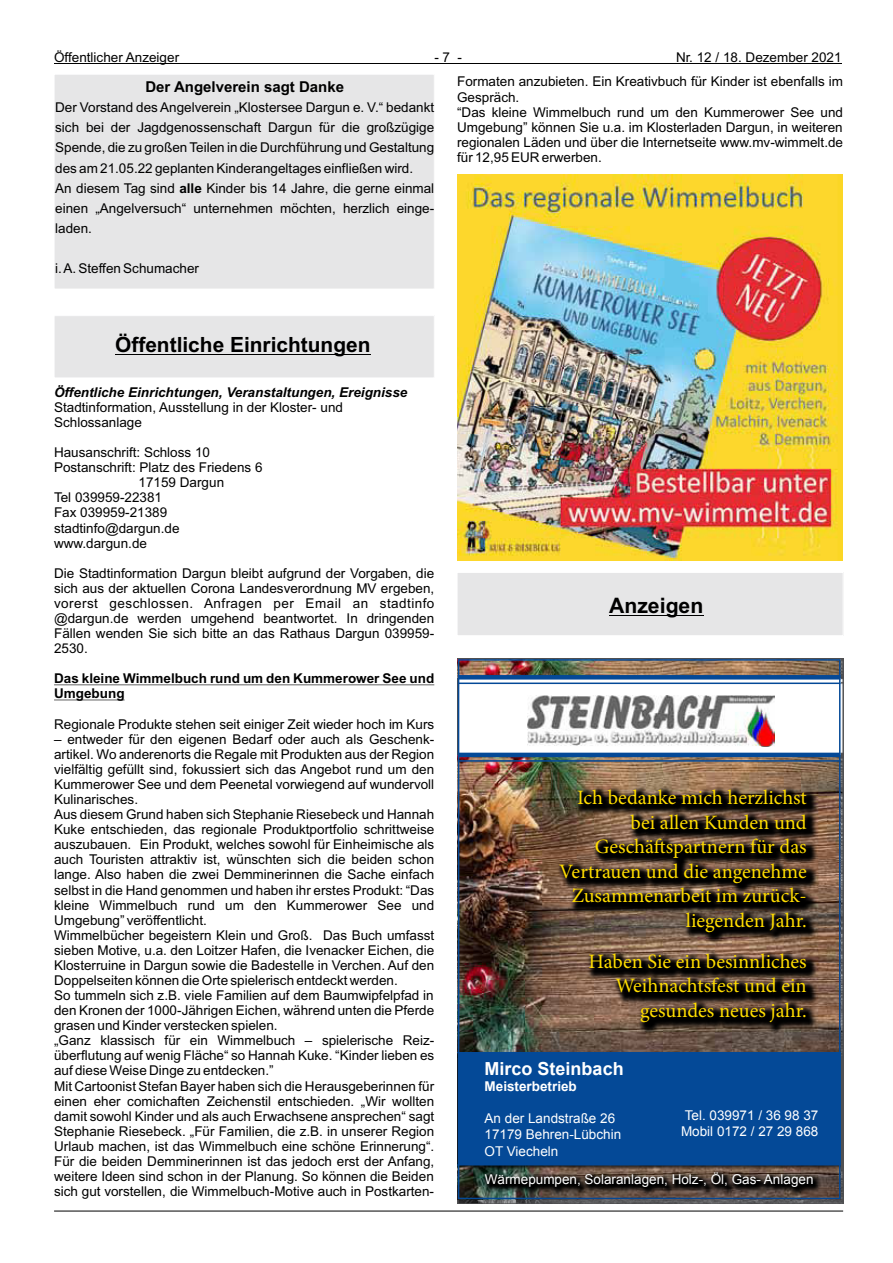
<style>
.page{position:relative;width:893px;height:1263px;background:#fff}
.page>*{position:absolute;margin:0;border:0;box-sizing:border-box;transform-origin:0 0}
.t1{font:700 21.3px "Arial";color:#000}
.t2{font:700 21px "Arial";color:#000}
.t3{font:20.4px/24.5px "Minion Pro";color:#fd0;text-align:right}
.t4{font:700 18px "Arial";color:#fff}
.t5{font:700 15px "Arial";color:#000}
.t6{font:13.5px/15.1px "Arial";color:#000}
.t7{font:13.5px/16.2px "Arial";color:#fff}
.t8{font:700 13.5px/15.1px "Arial";color:#000}
.t9{font:italic 700 13.5px "Arial";color:#000}
.t10{font:700 13.5px "Arial";color:#fff}
.s1{font-weight:700}
</style>
<div class="page">
<hr style="left:54px;top:63px;width:788px;height:1px;background:#000">
<hr style="left:54px;top:1210px;width:789px;height:1px;background:#000">
<div style="left:54px;top:74px;width:380px;height:215px;background:#e6e6e7"></div>
<div style="left:54px;top:74px;width:380px;height:215px;border:1px solid #fff"></div>
<hr style="left:54px;top:685px;width:380px;height:1px;background:#000">
<hr style="left:54px;top:700px;width:71px;height:1px;background:#000">
<div style="left:54px;top:316px;width:380px;height:62px;background:#e6e6e7"></div>
<div style="left:54px;top:315px;width:380px;height:63px;border:1px solid #fff"></div>
<hr style="left:115px;top:354px;width:255px;height:1px;background:#000">
<div style="left:457px;top:572px;width:386px;height:64px;background:#e6e6e7"></div>
<div style="left:457px;top:572px;width:386px;height:64px;border:1px solid #fff"></div>
<hr style="left:609px;top:615px;width:94px;height:1px;background:#000">
<img style="left:460px;top:757px;width:378px;height:294px">
<img style="left:460px;top:1169px;width:378px;height:28px">
<img style="left:460px;top:661px;width:378px;height:14px">
<hr style="left:458px;top:675px;width:382px;height:4px;background:#044997">
<hr style="left:458px;top:682px;width:382px;height:2px;background:#044997">
<hr style="left:458px;top:753px;width:382px;height:4px;background:#044997">
<hr style="left:458px;top:760px;width:382px;height:2px;background:#044997">
<div style="left:458px;top:1051px;width:382px;height:118px;background:#000;opacity:.75"></div>
<div style="left:460px;top:1052px;width:378px;height:113px;background:#044997"></div>
<svg style="left:482px;top:1169px;width:340px;height:27px;background:#3b332b"></svg>
<svg style="left:556px;top:786px;width:263px;height:248px;background:#44352a"></svg>
<img style="left:528px;top:695px;width:246px;height:52px">
<img style="left:457px;top:174px;width:386px;height:387px">
<p class="t6" style="left:54px;top:50px;width:127px">Öffentlicher Anzeiger</p>
<p class="t6" style="left:434px;top:50px;width:29px">- 7 -</p>
<p class="t6" style="left:457px;top:46px;width:388px;line-height:24.9px;text-align:right">Nr. 12 / 18. Dezember 2021<br>Formaten anzubieten. Ein Kreativbuch für Kinder ist ebenfalls im</p>
<p class="t6" style="left:457px;top:90px;width:388px">Gespräch.<br>“Das kleine Wimmelbuch rund um den Kummerower See und Umgebung” können Sie u.a. im Klosterladen Dargun, in weiteren regionalen Läden und über die Internetseite www.mv-wimmelt.de für 12,95 EUR erwerben.</p>
<p class="t5" style="left:145px;top:79px;width:200px">Der Angelverein sagt Danke</p>
<p class="t6" style="left:55px;top:99px;width:381px;line-height:20.1px">Der Vorstand des Angelverein „Klostersee Dargun e. V.“ bedankt sich bei der Jagdgenossenschaft Dargun für die großzügige Spende, die zu großen Teilen in die Durchführung und Gestaltung des am 21.05.22 geplanten Kinderangeltages einfließen wird.<br>An diesem Tag sind <span class="s1">alle</span> Kinder bis 14 Jahre, die gerne einmal einen „Angelversuch“ unternehmen möchten, herzlich einge&shy;laden.</p>
<p class="t6" style="left:55px;top:262px;width:145px">i. A. Steffen Schumacher</p>
<h2 class="t2" style="left:115px;top:334px;width:257px">Öffentliche Einrichtungen</h2>
<p class="t9" style="left:54px;top:385px;width:355px">Öffentliche Einrichtungen, Veranstaltungen, Ereignisse</p>
<p class="t6" style="left:54px;top:401px;width:290px">Stadtinformation, Ausstellung in der Kloster- und<br>Schlossanlage</p>
<p class="t6" style="left:54px;top:446px;width:158px">Hausanschrift: Schloss 10</p>
<p class="t6" style="left:54px;top:461px;width:210px">Postanschrift: Platz des Friedens 6</p>
<p class="t6" style="left:139px;top:476px;width:87px">17159 Dargun</p>
<p class="t6" style="left:54px;top:491px;width:110px">Tel 039959-22381</p>
<p class="t6" style="left:54px;top:506px;width:115px">Fax 039959-21389</p>
<p class="t6" style="left:54px;top:521px;width:127px">stadtinfo@dargun.de</p>
<p class="t6" style="left:54px;top:536px;width:95px">www.dargun.de</p>
<p class="t6" style="left:54px;top:567px;width:382px;text-align:justify">Die Stadtinformation Dargun bleibt aufgrund der Vorgaben, die sich aus der aktuellen Corona Landesverordnung MV ergeben, vorerst geschlossen. Anfragen per Email an stadtinfo @dargun.de werden umgehend beantwortet. In dringenden Fällen wenden Sie sich bitte an das Rathaus Dargun 039959- 2530.</p>
<p class="t8" style="left:54px;top:671px;width:382px">Das kleine Wimmelbuch rund um den Kummerower See und<br>Umgebung</p>
<p class="t6" style="left:54px;top:717px;width:382px">Regionale Produkte stehen seit einiger Zeit wieder hoch im Kurs</p>
<p class="t6" style="left:54px;top:733px;width:382px">– entweder für den eigenen Bedarf oder auch als Geschenk&shy;artikel. Wo anderenorts die Regale mit Produkten aus der Region vielfältig gefüllt sind, fokussiert sich das Angebot rund um den Kummerower See und dem Peenetal vorwiegend auf wundervoll Kulinarisches.<br>Aus diesem Grund haben sich Stephanie Riesebeck und Hannah Kuke entschieden, das regionale Produktportfolio schrittweise auszubauen. Ein Produkt, welches sowohl für Einheimische als auch Touristen attraktiv ist, wünschten sich die beiden schon lange. Also haben die zwei Demminerinnen die Sache einfach selbst in die Hand genommen und haben ihr erstes Produkt: “Das kleine Wimmelbuch rund um den Kummerower See und Umgebung” veröffentlicht.<br>Wimmelbücher begeistern Klein und Groß. Das Buch umfasst sieben Motive, u.a. den Loitzer Hafen, die Ivenacker Eichen, die Klosterruine in Dargun sowie die Badestelle in Verchen. Auf den Doppelseiten können die Orte spielerisch entdeckt werden.<br>So tummeln sich z.B. viele Familien auf dem Baumwipfelpfad in den Kronen der 1000-Jährigen Eichen, während unten die Pferde grasen und Kinder verstecken spielen.<br>„Ganz klassisch für ein Wimmelbuch – spielerische Reiz&shy;überflutung auf wenig Fläche“ so Hannah Kuke. “Kinder lieben es auf diese Weise Dinge zu entdecken.”<br>Mit Cartoonist Stefan Bayer haben sich die Herausgeberinnen für einen eher comichaften Zeichenstil entschieden. „Wir wollten damit sowohl Kinder und als auch Erwachsene ansprechen“ sagt Stephanie Riesebeck. „Für Familien, die z.B. in unserer Region Urlaub machen, ist das Wimmelbuch eine schöne Erinnerung“.<br>Für die beiden Demminerinnen ist das jedoch erst der Anfang, weitere Ideen sind schon in der Planung. So können die Beiden sich gut vorstellen, die Wimmelbuch-Motive auch in Postkarten-</p>
<h1 class="t1" style="left:609px;top:594px;width:96px">Anzeigen</h1>
<h3 class="t3" style="left:559px;top:787px;width:249px">Ich bedanke mich herzlichst bei allen Kunden und<br>Geschäftspartnern für das<br>Vertrauen und die angenehme<br>Zusammenarbeit im zurück&shy;liegenden Jahr.</h3>
<h3 class="t3" style="left:588px;top:951px;width:220px">Haben Sie ein besinnliches<br>Weihnachtsfest und ein gesundes neues jahr.</h3>
<h3 class="t4" style="left:485px;top:1058px;width:141px">Mirco Steinbach</h3>
<p class="t10" style="left:485px;top:1078px;width:94px">Meisterbetrieb</p>
<p class="t7" style="left:485px;top:1110px;width:138px">An der Landstraße 26<br>17179 Behren-Lübchin<br>OT Viecheln</p>
<p class="t7" style="left:681px;top:1107px;width:139px">Tel. 039971 / 36 98 37<br>Mobil 0172 / 27 29 868</p>
<p class="t7" style="left:485px;top:1171px;width:330px">Wärmepumpen, Solaranlagen, Holz-, Öl, Gas- Anlagen</p>
</div>
